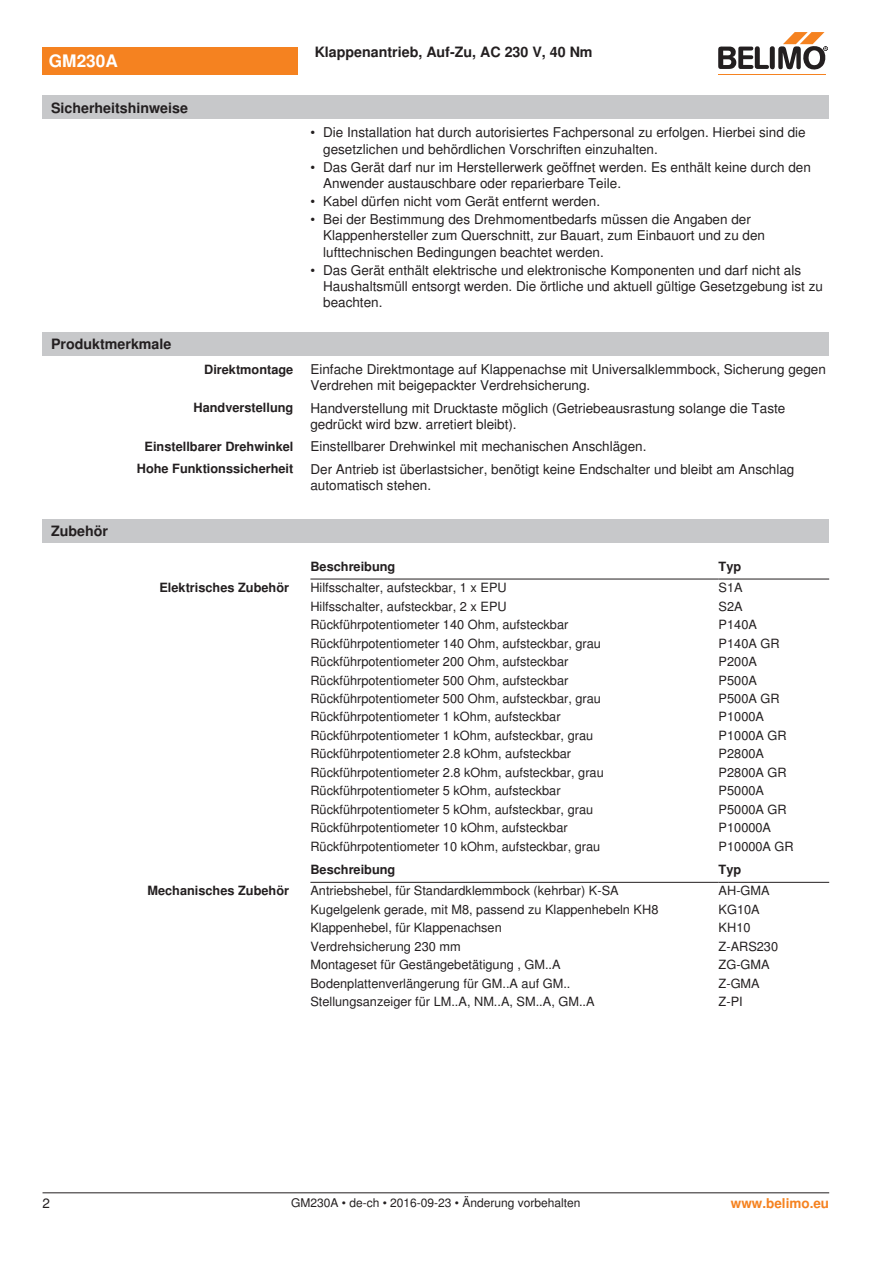
<style>
.page{position:relative;width:893px;height:1263px;background:#fff}
.page>*{position:absolute;margin:0;border:0;box-sizing:border-box;transform-origin:0 0}
.t1{font:700 17.25px "Nimbus Sans BEL";color:#fff}
.t2{font:700 14.25px "Nimbus Sans BEL";color:#231f20}
.Bulletpoints_1_5mm_A{font:13.5px/16.2px "Nimbus Sans BEL";color:#231f20}
.Rechtsbündig_Footer{font:700 13.5px "Nimbus Sans BEL";color:#f58220}
.Tabellentext_1mm{font:12.75px "Nimbus Sans BEL";color:#231f20}
.Rechtsbündig{font:700 12.75px "Nimbus Sans BEL";color:#231f20}
.Tabellenkopf_rechtsb{font:700 12.75px "Nimbus Sans BEL";color:#231f20}
.Tabellenkopf{font:700 12.75px "Nimbus Sans BEL";color:#231f20}
.Footer_EU_center{font:12px "Nimbus Sans BEL";color:#231f20}
</style>
<div class="page">
<div style="left:43px;top:332px;width:786px;height:24px;background:#c7c8ca"></div>
<div style="left:43px;top:519px;width:786px;height:24px;background:#c7c8ca"></div>
<hr style="left:310px;top:579px;width:409px;height:1px;background:#231f20">
<hr style="left:719px;top:579px;width:110px;height:1px;background:#231f20">
<hr style="left:310px;top:882px;width:409px;height:1px;background:#231f20">
<hr style="left:719px;top:882px;width:110px;height:1px;background:#231f20">
<div style="left:43px;top:47px;width:255px;height:27px;background:#f58220"></div>
<hr style="left:718px;top:74px;width:107px;height:1px;background:#f58220">
<svg style="left:718px;top:32px;width:110px;height:38px"></svg>
<div style="left:43px;top:96px;width:786px;height:23px;background:#c7c8ca"></div>
<hr style="left:43px;top:1192px;width:786px;height:1px;background:#231f20">
<p class="t1" style="left:49px;top:51px;width:71px">GM230A</p>
<p class="t2" style="left:51px;top:99px;width:139px">Sicherheitshinweise</p>
<p class="t2" style="left:51px;top:336px;width:122px">Produktmerkmale</p>
<p class="t2" style="left:315px;top:44px;width:279px">Klappenantrieb, Auf-Zu, AC 230 V, 40 Nm</p>
<p class="Bulletpoints_1_5mm_A" style="left:323px;top:125px;width:484px;text-indent:-13px">• Die Installation hat durch autorisiertes Fachpersonal zu erfolgen. Hierbei sind die gesetzlichen und behördlichen Vorschriften einzuhalten.</p>
<p class="Bulletpoints_1_5mm_A" style="left:323px;top:159px;width:489px;text-indent:-13px">• Das Gerät darf nur im Herstellerwerk geöffnet werden. Es enthält keine durch den<br>Anwender austauschbare oder reparierbare Teile.</p>
<p class="Bulletpoints_1_5mm_A" style="left:310px;top:194px;width:291px">• Kabel dürfen nicht vom Gerät entfernt werden.</p>
<p class="Bulletpoints_1_5mm_A" style="left:323px;top:212px;width:443px;text-indent:-13px">• Bei der Bestimmung des Drehmomentbedarfs müssen die Angaben der<br>Klappenhersteller zum Querschnitt, zur Bauart, zum Einbauort und zu den lufttechnischen Bedingungen beachtet werden.</p>
<p class="Bulletpoints_1_5mm_A" style="left:323px;top:262px;width:501px;text-indent:-13px">• Das Gerät enthält elektrische und elektronische Komponenten und darf nicht als<br>Haushaltsmüll entsorgt werden. Die örtliche und aktuell gültige Gesetzgebung ist zu beachten.</p>
<p class="t2" style="left:51px;top:523px;width:58px">Zubehör</p>
<p class="Rechtsbündig" style="left:204px;top:361px;width:91px">Direktmontage</p>
<p class="Bulletpoints_1_5mm_A" style="left:310px;top:362px;width:517px">Einfache Direktmontage auf Klappenachse mit Universalklemmbock, Sicherung gegen<br>Verdrehen mit beigepackter Verdrehsicherung.</p>
<p class="Rechtsbündig" style="left:193px;top:400px;width:101px">Handverstellung</p>
<p class="Bulletpoints_1_5mm_A" style="left:310px;top:400px;width:476px">Handverstellung mit Drucktaste möglich (Getriebeausrastung solange die Taste gedrückt wird bzw. arretiert bleibt).</p>
<p class="Rechtsbündig" style="left:145px;top:439px;width:150px">Einstellbarer Drehwinkel</p>
<p class="Bulletpoints_1_5mm_A" style="left:310px;top:439px;width:338px">Einstellbarer Drehwinkel mit mechanischen Anschlägen.</p>
<p class="Rechtsbündig" style="left:137px;top:461px;width:158px">Hohe Funktionssicherheit</p>
<p class="Bulletpoints_1_5mm_A" style="left:310px;top:461px;width:485px">Der Antrieb ist überlastsicher, benötigt keine Endschalter und bleibt am Anschlag automatisch stehen.</p>
<p class="Tabellenkopf" style="left:310px;top:559px;width:87px">Beschreibung</p>
<p class="Tabellenkopf" style="left:719px;top:559px;width:24px">Typ</p>
<p class="Tabellenkopf_rechtsb" style="left:159px;top:580px;width:131px">Elektrisches Zubehör</p>
<p class="Tabellentext_1mm" style="left:310px;top:580px;width:198px">Hilfsschalter, aufsteckbar, 1 x EPU</p>
<p class="Tabellentext_1mm" style="left:719px;top:580px;width:26px">S1A</p>
<p class="Tabellentext_1mm" style="left:310px;top:598px;width:198px">Hilfsschalter, aufsteckbar, 2 x EPU</p>
<p class="Tabellentext_1mm" style="left:719px;top:598px;width:26px">S2A</p>
<p class="Tabellentext_1mm" style="left:310px;top:617px;width:259px">Rückführpotentiometer 140 Ohm, aufsteckbar</p>
<p class="Tabellentext_1mm" style="left:719px;top:617px;width:40px">P140A</p>
<p class="Tabellentext_1mm" style="left:310px;top:635px;width:292px">Rückführpotentiometer 140 Ohm, aufsteckbar, grau</p>
<p class="Tabellentext_1mm" style="left:719px;top:635px;width:62px">P140A GR</p>
<p class="Tabellentext_1mm" style="left:310px;top:654px;width:259px">Rückführpotentiometer 200 Ohm, aufsteckbar</p>
<p class="Tabellentext_1mm" style="left:719px;top:654px;width:40px">P200A</p>
<p class="Tabellentext_1mm" style="left:310px;top:672px;width:259px">Rückführpotentiometer 500 Ohm, aufsteckbar</p>
<p class="Tabellentext_1mm" style="left:719px;top:672px;width:40px">P500A</p>
<p class="Tabellentext_1mm" style="left:310px;top:691px;width:292px">Rückführpotentiometer 500 Ohm, aufsteckbar, grau</p>
<p class="Tabellentext_1mm" style="left:719px;top:691px;width:62px">P500A GR</p>
<p class="Tabellentext_1mm" style="left:310px;top:709px;width:252px">Rückführpotentiometer 1 kOhm, aufsteckbar</p>
<p class="Tabellentext_1mm" style="left:719px;top:709px;width:47px">P1000A</p>
<p class="Tabellentext_1mm" style="left:310px;top:728px;width:284px">Rückführpotentiometer 1 kOhm, aufsteckbar, grau</p>
<p class="Tabellentext_1mm" style="left:719px;top:728px;width:70px">P1000A GR</p>
<p class="Tabellentext_1mm" style="left:310px;top:746px;width:262px">Rückführpotentiometer 2.8 kOhm, aufsteckbar</p>
<p class="Tabellentext_1mm" style="left:719px;top:746px;width:47px">P2800A</p>
<p class="Tabellentext_1mm" style="left:310px;top:765px;width:295px">Rückführpotentiometer 2.8 kOhm, aufsteckbar, grau</p>
<p class="Tabellentext_1mm" style="left:719px;top:765px;width:70px">P2800A GR</p>
<p class="Tabellentext_1mm" style="left:310px;top:783px;width:252px">Rückführpotentiometer 5 kOhm, aufsteckbar</p>
<p class="Tabellentext_1mm" style="left:719px;top:783px;width:47px">P5000A</p>
<p class="Tabellentext_1mm" style="left:310px;top:802px;width:284px">Rückführpotentiometer 5 kOhm, aufsteckbar, grau</p>
<p class="Tabellentext_1mm" style="left:719px;top:802px;width:70px">P5000A GR</p>
<p class="Tabellentext_1mm" style="left:310px;top:820px;width:259px">Rückführpotentiometer 10 kOhm, aufsteckbar</p>
<p class="Tabellentext_1mm" style="left:719px;top:820px;width:54px">P10000A</p>
<p class="Tabellentext_1mm" style="left:310px;top:839px;width:291px">Rückführpotentiometer 10 kOhm, aufsteckbar, grau</p>
<p class="Tabellentext_1mm" style="left:719px;top:839px;width:77px">P10000A GR</p>
<p class="Tabellenkopf" style="left:310px;top:862px;width:87px">Beschreibung</p>
<p class="Tabellenkopf" style="left:719px;top:862px;width:24px">Typ</p>
<p class="Tabellenkopf_rechtsb" style="left:147px;top:883px;width:143px">Mechanisches Zubehör</p>
<p class="Tabellentext_1mm" style="left:310px;top:883px;width:310px">Antriebshebel, für Standardklemmbock (kehrbar) K-SA</p>
<p class="Tabellentext_1mm" style="left:719px;top:883px;width:52px">AH-GMA</p>
<p class="Tabellentext_1mm" style="left:310px;top:902px;width:349px">Kugelgelenk gerade, mit M8, passend zu Klappenhebeln KH8</p>
<p class="Tabellentext_1mm" style="left:719px;top:902px;width:43px">KG10A</p>
<p class="Tabellentext_1mm" style="left:310px;top:920px;width:193px">Klappenhebel, für Klappenachsen</p>
<p class="Tabellentext_1mm" style="left:719px;top:920px;width:33px">KH10</p>
<p class="Tabellentext_1mm" style="left:310px;top:939px;width:152px">Verdrehsicherung 230 mm</p>
<p class="Tabellentext_1mm" style="left:719px;top:939px;width:61px">Z-ARS230</p>
<p class="Tabellentext_1mm" style="left:310px;top:957px;width:252px">Montageset für Gestängebetätigung , GM..A</p>
<p class="Tabellentext_1mm" style="left:719px;top:957px;width:52px">ZG-GMA</p>
<p class="Tabellentext_1mm" style="left:310px;top:976px;width:262px">Bodenplattenverlängerung für GM..A auf GM..</p>
<p class="Tabellentext_1mm" style="left:719px;top:976px;width:43px">Z-GMA</p>
<p class="Tabellentext_1mm" style="left:310px;top:994px;width:286px">Stellungsanzeiger für LM..A, NM..A, SM..A, GM..A</p>
<p class="Tabellentext_1mm" style="left:719px;top:994px;width:26px">Z-PI</p>
<p class="Bulletpoints_1_5mm_A" style="left:43px;top:1196px;width:9px">2</p>
<p class="Footer_EU_center" style="left:291px;top:1196px;width:291px">GM230A • de-ch • 2016-09-23 • Änderung vorbehalten</p>
<p class="Rechtsbündig_Footer" style="left:731px;top:1195px;width:100px">www.belimo.eu</p>
</div>
